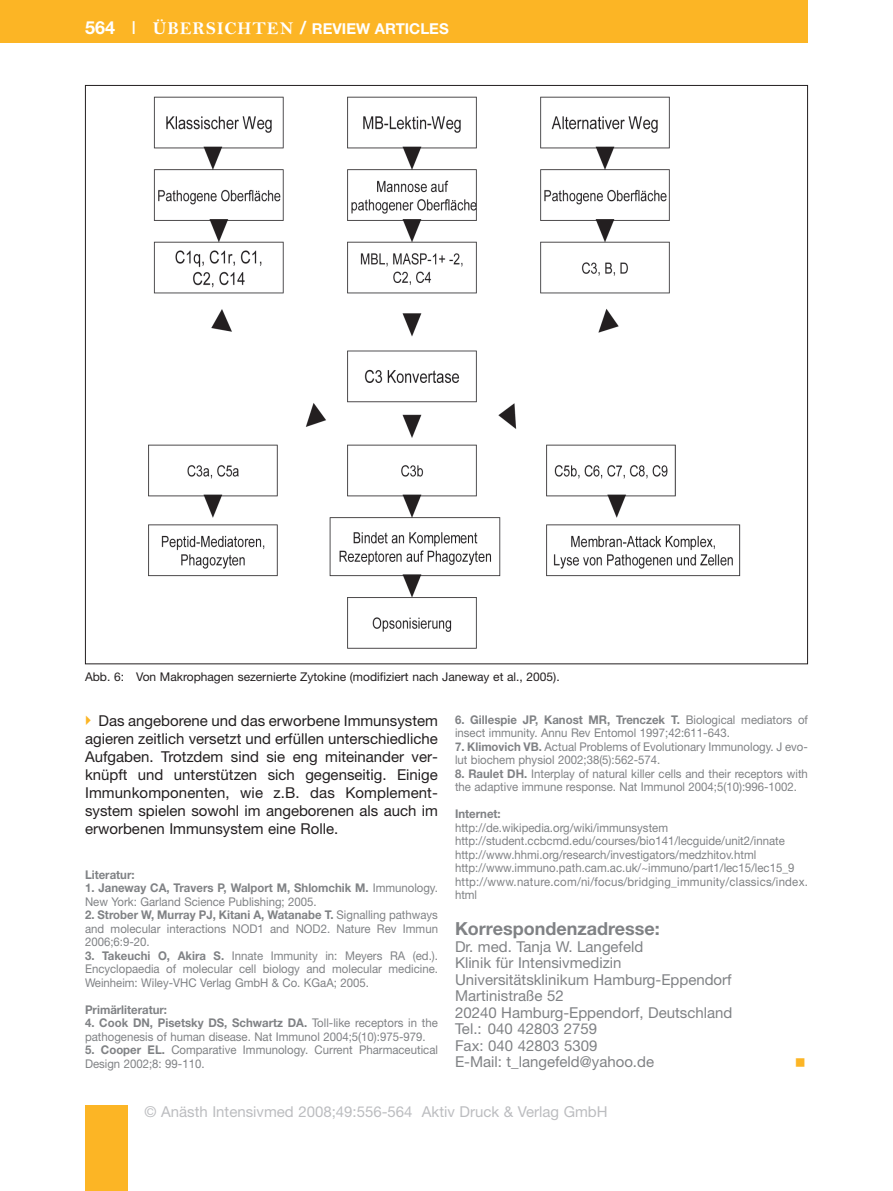
<style>
.page{position:relative;width:893px;height:1191px;background:#fff}
.page>*{position:absolute;margin:0;border:0;box-sizing:border-box;transform-origin:0 0}
.t1{font:700 18px "Helvetica Neue";color:#808285}
.t2{font:15px/18px "Helvetica Neue";color:#231f20;text-align:justify}
.t3{font:15px/16.5px "Helvetica Neue";color:#808285}
.t4{font:15px "Helvetica Neue";color:#bcbdc0}
.t5{font:700 15px "Helvetica Neue";color:#fff}
.t6{font:12px/13.5px "Helvetica Neue";color:#808285;scale:.95 1}
.t7{font:12px "Helvetica Neue";color:#231f20}
.t8{font:700 12px "Helvetica Neue";color:#808285;scale:.95 1}
.s1{font-size:18px}
.s2{font-weight:400;font-size:18px}
.s3{font-family:"Bell MT Bold";font-weight:400;font-size:18px}
.s4{font-weight:700}
</style>
<div class="page">
<div style="left:0;top:0;width:808px;height:43px;background:#fcb525"></div>
<div style="left:85px;top:1106px;width:43px;height:85px;background:#fcb525"></div>
<img style="left:148px;top:96px;width:593px;height:553px">
<p class="t5" style="left:85px;top:23px;width:365px"><span class="s1">564</span> <span class="s2">I</span> <span class="s3">ÜBERSICHTEN</span> <span class="s1">/</span> REVIEW ARTICLES</p>
<p class="t7" style="left:85px;top:672px;width:476px">Abb. 6: Von Makrophagen sezernierte Zytokine (modifiziert nach Janeway et al., 2005).</p>
<p class="t2" style="left:85px;top:713px;width:354px;text-indent:14px">Das angeborene und das erworbene Immunsystem agieren zeitlich versetzt und erfüllen unterschiedliche Aufgaben. Trotzdem sind sie eng miteinander ver&shy;knüpft und unterstützen sich gegenseitig. Einige Immunkomponenten, wie z.B. das Komplement - system spielen sowohl im angeborenen als auch im erworbenen Immunsystem eine Rolle.</p>
<p class="t8" style="left:85px;top:870px;width:54px">Literatur:</p>
<p class="t6" style="left:85px;top:882px;width:373px"><span class="s4">1. Janeway CA, Travers P, Walport M, Shlomchik M.</span> Immunology.<br>New York: Garland Science Publishing; 2005.</p>
<p class="t6" style="left:85px;top:909px;width:373px;text-align:justify"><span class="s4">2. Strober W, Murray PJ, Kitani A, Watanabe T.</span> Signalling pathways and molecular interactions NOD1 and NOD2. Nature Rev Immun 2006;6:9-20.</p>
<p class="t6" style="left:85px;top:950px;width:373px;text-align:justify"><span class="s4">3. Takeuchi O, Akira S.</span> Innate Immunity in: Meyers RA (ed.).<br>Encyclopaedia of molecular cell biology and molecular medicine.<br>Weinheim: Wiley-VHC Verlag GmbH &amp; Co. KGaA; 2005.</p>
<p class="t8" style="left:85px;top:1005px;width:88px">Primärliteratur:</p>
<p class="t6" style="left:85px;top:1017px;width:373px"><span class="s4">4. Cook DN, Pisetsky DS, Schwartz DA.</span> Toll-like receptors in the pathogenesis of human disease. Nat Immunol 2004;5(10):975-979.</p>
<p class="t6" style="left:85px;top:1044px;width:373px"><span class="s4">5. Cooper EL.</span> Comparative Immunology. Current Pharmaceutical<br>Design 2002;8: 99-110.</p>
<p class="t6" style="left:455px;top:713px;width:373px"><span class="s4">6. Gillespie JP, Kanost MR, Trenczek T.</span> Biological mediators of insect immunity. Annu Rev Entomol 1997;42:611-643.</p>
<p class="t6" style="left:455px;top:740px;width:373px"><span class="s4">7. Klimovich VB.</span> Actual Problems of Evolutionary Immunology. J evo&shy;lut biochem physiol 2002;38(5):562-574.</p>
<p class="t6" style="left:455px;top:767px;width:373px"><span class="s4">8. Raulet DH.</span> Interplay of natural killer cells and their receptors with the adaptive immune response. Nat Immunol 2004;5(10):996-1002.</p>
<p class="t8" style="left:455px;top:809px;width:50px">Internet:</p>
<p class="t6" style="left:455px;top:821px;width:373px">http://de.wikipedia.org/wiki/immunsystem http://student.ccbcmd.edu/courses/bio141/lecguide/unit2/innate http://www.hhmi.org/research/investigators/medzhitov.html http://www.immuno.path.cam.ac.uk/~immuno/part1/lec15/lec15_9 http://www.nature.com/ni/focus/bridging_immunity/classics/index. html</p>
<h1 class="t1" style="left:455px;top:922px;width:206px">Korrespondenzadresse:</h1>
<p class="t3" style="left:455px;top:939px;width:279px">Dr. med. Tanja W. Langefeld<br>Klinik für Intensivmedizin<br>Universitätsklinikum Hamburg-Eppendorf<br>Martinistraße 52<br>20240 Hamburg-Eppendorf, Deutschland<br>Tel.: 040 42803 2759<br>Fax: 040 42803 5309<br>E-Mail: t_langefeld@yahoo.de</p>
<p class="t4" style="left:145px;top:1106px;width:465px">© Anästh Intensivmed 2008;49:556-564 Aktiv Druck &amp; Verlag GmbH</p>
</div>
